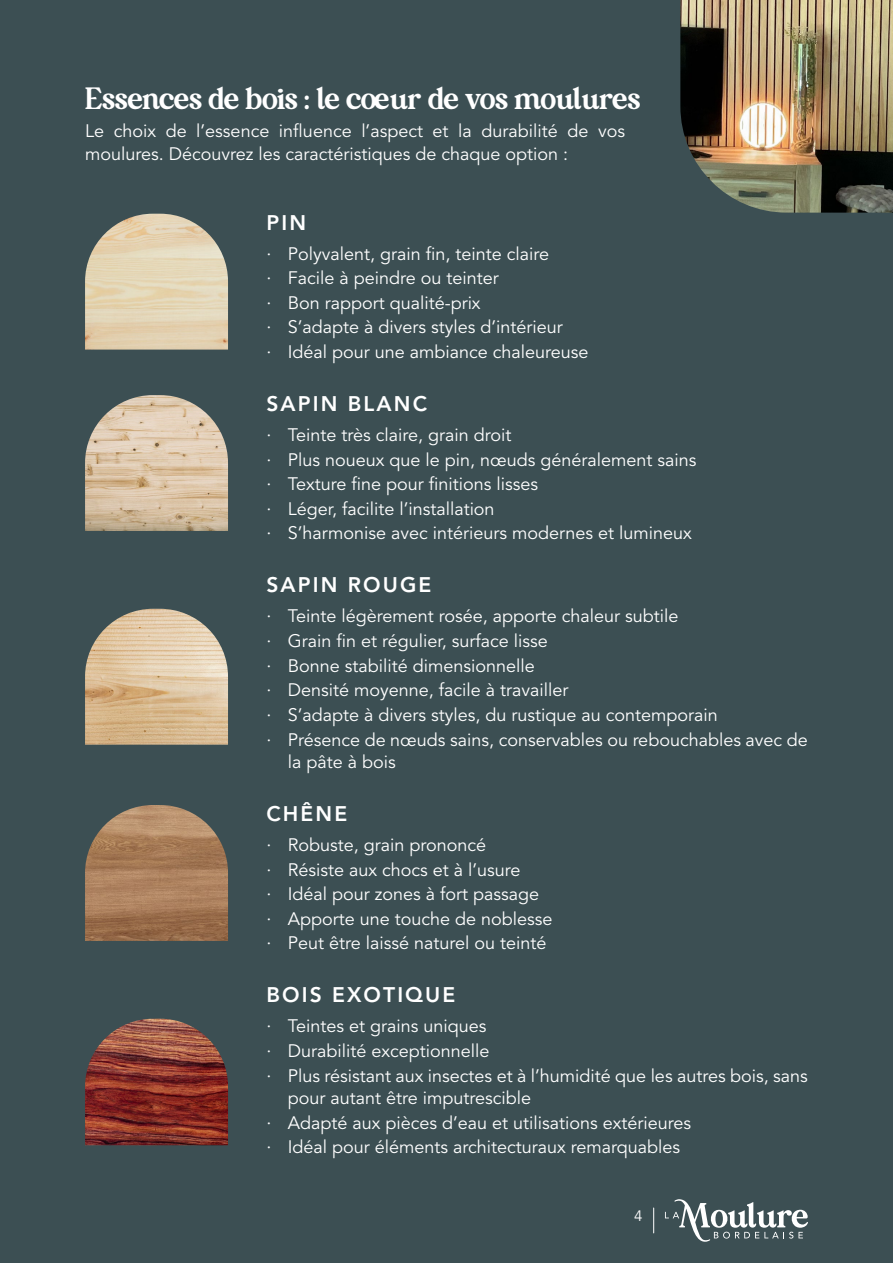
<style>
.page{position:relative;width:893px;height:1263px;background:#3c4f53}
.page>*{position:absolute;margin:0;border:0;box-sizing:border-box;transform-origin:0 0}
.titre_2{font:27px "Mitogen Display";color:#fff}
.Titre_3{font:800 21px "Avenir LT Std";letter-spacing:.1em;color:#fff}
.text{font:18px/22.5px "Avenir LT Std";color:#fff}
.t1{font:15px "Avenir LT Std";color:#fff}
</style>
<div class="page">
<svg style="left:665px;top:1199px;width:143px;height:43px"></svg>
<svg style="left:653px;top:1208px;width:1px;height:25px"></svg>
<img style="left:680px;top:0;width:213px;height:213px">
<img style="left:85px;top:214px;width:143px;height:136px">
<img style="left:85px;top:395px;width:143px;height:136px">
<img style="left:85px;top:609px;width:143px;height:136px">
<img style="left:85px;top:805px;width:143px;height:136px">
<img style="left:85px;top:1019px;width:143px;height:126px">
<p class="titre_2" style="left:85px;top:84px;width:556px">Essences de bois : le cœur de vos moulures</p>
<p class="text" style="left:85px;top:120px;width:542px">Le choix de l’essence influence l’aspect et la durabilité de vos moulures. Découvrez les caractéristiques de chaque option :</p>
<p class="Titre_3" style="left:266px;top:210px;width:41px">PIN</p>
<p class="text" style="left:266px;top:243px;width:284px">· Polyvalent, grain fin, teinte claire</p>
<p class="text" style="left:266px;top:267px;width:234px">· Facile à peindre ou teinter</p>
<p class="text" style="left:266px;top:292px;width:216px">· Bon rapport qualité-prix</p>
<p class="text" style="left:266px;top:316px;width:298px">· S’adapte à divers styles d’intérieur</p>
<p class="text" style="left:266px;top:341px;width:324px">· Idéal pour une ambiance chaleureuse</p>
<p class="Titre_3" style="left:266px;top:391px;width:162px">SAPIN BLANC</p>
<p class="text" style="left:266px;top:424px;width:246px">· Teinte très claire, grain droit</p>
<p class="text" style="left:266px;top:449px;width:431px">· Plus noueux que le pin, nœuds généralement sains</p>
<p class="text" style="left:266px;top:473px;width:273px">· Texture fine pour finitions lisses</p>
<p class="text" style="left:266px;top:498px;width:230px">· Léger, facilite l’installation</p>
<p class="text" style="left:266px;top:522px;width:427px">· S’harmonise avec intérieurs modernes et lumineux</p>
<p class="Titre_3" style="left:266px;top:573px;width:166px">SAPIN ROUGE</p>
<p class="text" style="left:266px;top:605px;width:413px">· Teinte légèrement rosée, apporte chaleur subtile</p>
<p class="text" style="left:266px;top:630px;width:283px">· Grain fin et régulier, surface lisse</p>
<p class="text" style="left:266px;top:655px;width:270px">· Bonne stabilité dimensionnelle</p>
<p class="text" style="left:266px;top:679px;width:303px">· Densité moyenne, facile à travailler</p>
<p class="text" style="left:266px;top:704px;width:453px">· S’adapte à divers styles, du rustique au contemporain</p>
<p class="text" style="left:288px;top:728px;width:522px;text-indent:-21px">· Présence de nœuds sains, conservables ou rebouchables avec de la pâte à bois</p>
<p class="Titre_3" style="left:266px;top:801px;width:82px">CHÊNE</p>
<p class="text" style="left:266px;top:834px;width:221px">· Robuste, grain prononcé</p>
<p class="text" style="left:266px;top:858px;width:255px">· Résiste aux chocs et à l’usure</p>
<p class="text" style="left:266px;top:883px;width:274px">· Idéal pour zones à fort passage</p>
<p class="text" style="left:266px;top:908px;width:287px">· Apporte une touche de noblesse</p>
<p class="text" style="left:266px;top:932px;width:281px">· Peut être laissé naturel ou teinté</p>
<p class="Titre_3" style="left:266px;top:982px;width:190px">BOIS EXOTIQUE</p>
<p class="text" style="left:266px;top:1015px;width:221px">· Teintes et grains uniques</p>
<p class="text" style="left:266px;top:1040px;width:224px">· Durabilité exceptionnelle</p>
<p class="text" style="left:288px;top:1065px;width:522px;text-indent:-21px">· Plus résistant aux insectes et à l’humidité que les autres bois, sans pour autant être imputrescible</p>
<p class="text" style="left:266px;top:1112px;width:426px">· Adapté aux pièces d’eau et utilisations extérieures</p>
<p class="text" style="left:266px;top:1136px;width:415px">· Idéal pour éléments architecturaux remarquables</p>
<p class="t1" style="left:634px;top:1207px;width:10px">4</p>
</div>
